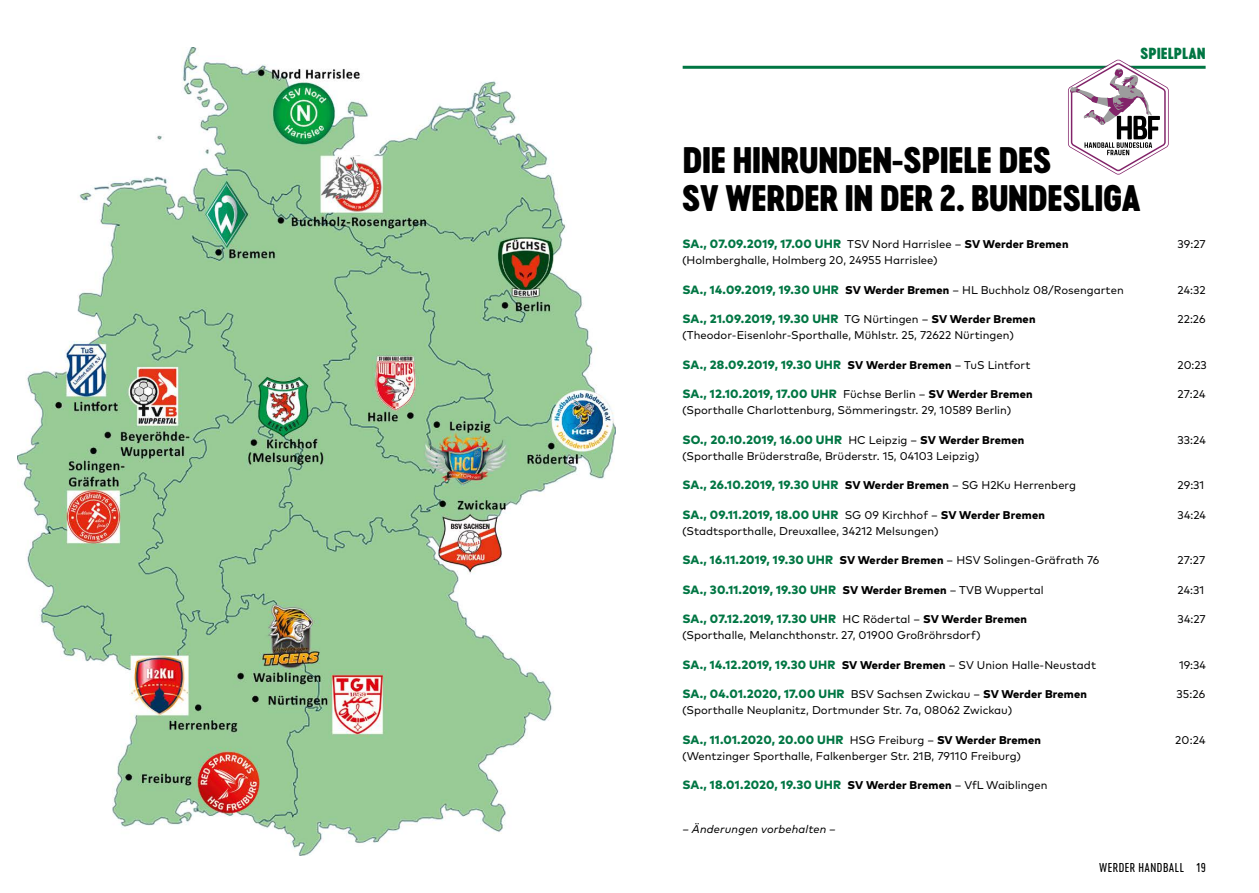
<style>
.page{position:relative;width:1259px;height:893px;background:#fff}
.page>*{position:absolute;margin:0;border:0;box-sizing:border-box;transform-origin:0 0}
.t1{font:34.5px/37.5px "Cervo Neue Black Neue";letter-spacing:-.025em;color:#000}
.t2{font:15px "Cervo Neue Black Neue";color:#007643}
.t3{font:800 12px "Mark Pro";letter-spacing:.015em;color:#007643}
.t4{font:12px "Cervo Neue Regular Neue";letter-spacing:.045em;color:#000}
.t5{font:11.25px "Mark Pro";color:#000}
.t6{font:italic 11.25px "Mark Pro";letter-spacing:.015em;color:#000}
.s1{font-weight:400;font-size:11.25px;color:#000}
.s2{font-size:11.25px;color:#000}
.s3{font-weight:800;font-size:12px;color:#007643}
.s4{font-weight:800}
</style>
<div class="page">
<hr style="left:682px;top:66px;width:523px;height:3px;background:#007643">
<img style="left:17px;top:48px;width:598px;height:808px">
<svg style="left:1068px;top:59px;width:100px;height:116px"></svg>
<p class="t2" style="left:1140px;top:43px;width:67px">SPIELPLAN</p>
<h1 class="t1" style="left:681px;top:141px;width:461px">DIE HINRUNDEN-SPIELE DES<br>SV WERDER IN DER 2. BUNDESLIGA</h1>
<p class="t3" style="left:682px;top:234px;width:387px">SA., 07.09.2019, 17.00 UHR <span class="s1">TSV Nord Harrislee –</span> <span class="s2">SV Werder Bremen</span></p>
<p class="t5" style="left:1177px;top:235px;width:30px">39:27</p>
<p class="t5" style="left:682px;top:252px;width:257px">(Holmberghalle, Holmberg 20, 24955 Harrislee)</p>
<p class="t5" style="left:682px;top:281px;width:443px"><span class="s3">SA., 14.09.2019, 19.30 UHR</span> <span class="s4">SV Werder Bremen</span> – HL Buchholz 08/Rosengarten</p>
<p class="t5" style="left:1177px;top:281px;width:30px">24:32</p>
<p class="t3" style="left:682px;top:309px;width:354px">SA., 21.09.2019, 19.30 UHR <span class="s1">TG Nürtingen –</span> <span class="s2">SV Werder Bremen</span></p>
<p class="t5" style="left:1177px;top:310px;width:30px">22:26</p>
<p class="t5" style="left:682px;top:327px;width:334px">(Theodor-Eisenlohr-Sporthalle, Mühlstr. 25, 72622 Nürtingen)</p>
<p class="t3" style="left:682px;top:355px;width:349px">SA., 28.09.2019, 19.30 UHR <span class="s2">SV Werder Bremen</span> <span class="s1">– TuS Lintfort</span></p>
<p class="t5" style="left:1177px;top:356px;width:31px">20:23</p>
<p class="t3" style="left:682px;top:384px;width:352px">SA., 12.10.2019, 17.00 UHR <span class="s1">Füchse Berlin –</span> <span class="s2">SV Werder Bremen</span></p>
<p class="t5" style="left:1177px;top:385px;width:29px">27:24</p>
<p class="t5" style="left:682px;top:402px;width:331px">(Sporthalle Charlottenburg, Sömmeringstr. 29, 10589 Berlin)</p>
<p class="t3" style="left:682px;top:430px;width:343px">SO., 20.10.2019, 16.00 UHR <span class="s1">HC Leipzig –</span> <span class="s2">SV Werder Bremen</span></p>
<p class="t5" style="left:1177px;top:431px;width:30px">33:24</p>
<p class="t5" style="left:682px;top:448px;width:299px">(Sporthalle Brüderstraße, Brüderstr. 15, 04103 Leipzig)</p>
<p class="t3" style="left:682px;top:476px;width:395px">SA., 26.10.2019, 19.30 UHR <span class="s2">SV Werder Bremen</span> <span class="s1">– SG H2Ku Herrenberg</span></p>
<p class="t5" style="left:1177px;top:477px;width:28px">29:31</p>
<p class="t3" style="left:682px;top:505px;width:364px">SA., 09.11.2019, 18.00 UHR <span class="s1">SG 09 Kirchhof –</span> <span class="s2">SV Werder Bremen</span></p>
<p class="t5" style="left:1177px;top:506px;width:30px">34:24</p>
<p class="t5" style="left:682px;top:523px;width:258px">(Stadtsporthalle, Dreuxallee, 34212 Melsungen)</p>
<p class="t3" style="left:682px;top:551px;width:418px">SA., 16.11.2019, 19.30 UHR <span class="s2">SV Werder Bremen</span> <span class="s1">– HSV Solingen-Gräfrath 76</span></p>
<p class="t5" style="left:1177px;top:552px;width:29px">27:27</p>
<p class="t3" style="left:682px;top:580px;width:363px">SA., 30.11.2019, 19.30 UHR <span class="s2">SV Werder Bremen</span> <span class="s1">– TVB Wuppertal</span></p>
<p class="t5" style="left:1177px;top:581px;width:28px">24:31</p>
<p class="t3" style="left:682px;top:609px;width:346px">SA., 07.12.2019, 17.30 UHR <span class="s1">HC Rödertal –</span> <span class="s2">SV Werder Bremen</span></p>
<p class="t5" style="left:1177px;top:610px;width:30px">34:27</p>
<p class="t5" style="left:682px;top:627px;width:300px">(Sporthalle, Melanchthonstr. 27, 01900 Großröhrsdorf)</p>
<p class="t3" style="left:682px;top:655px;width:415px">SA., 14.12.2019, 19.30 UHR <span class="s2">SV Werder Bremen</span> <span class="s1">– SV Union Halle-Neustadt</span></p>
<p class="t5" style="left:1179px;top:656px;width:28px">19:34</p>
<p class="t3" style="left:682px;top:684px;width:406px">SA., 04.01.2020, 17.00 UHR <span class="s1">BSV Sachsen Zwickau –</span> <span class="s2">SV Werder Bremen</span></p>
<p class="t5" style="left:1176px;top:685px;width:31px">35:26</p>
<p class="t5" style="left:682px;top:702px;width:332px">(Sporthalle Neuplanitz, Dortmunder Str. 7a, 08062 Zwickau)</p>
<p class="t3" style="left:682px;top:730px;width:360px">SA., 11.01.2020, 20.00 UHR <span class="s1">HSG Freiburg –</span> <span class="s2">SV Werder Bremen</span></p>
<p class="t5" style="left:1175px;top:731px;width:32px">20:24</p>
<p class="t5" style="left:682px;top:748px;width:341px">(Wentzinger Sporthalle, Falkenberger Str. 21B, 79110 Freiburg)</p>
<p class="t3" style="left:682px;top:776px;width:366px">SA., 18.01.2020, 19.30 UHR <span class="s2">SV Werder Bremen</span> <span class="s1">– VfL Waiblingen</span></p>
<p class="t6" style="left:682px;top:821px;width:155px">– Änderungen vorbehalten –</p>
<p class="t4" style="left:1099px;top:860px;width:108px">WERDER HANDBALL 19</p>
</div>
